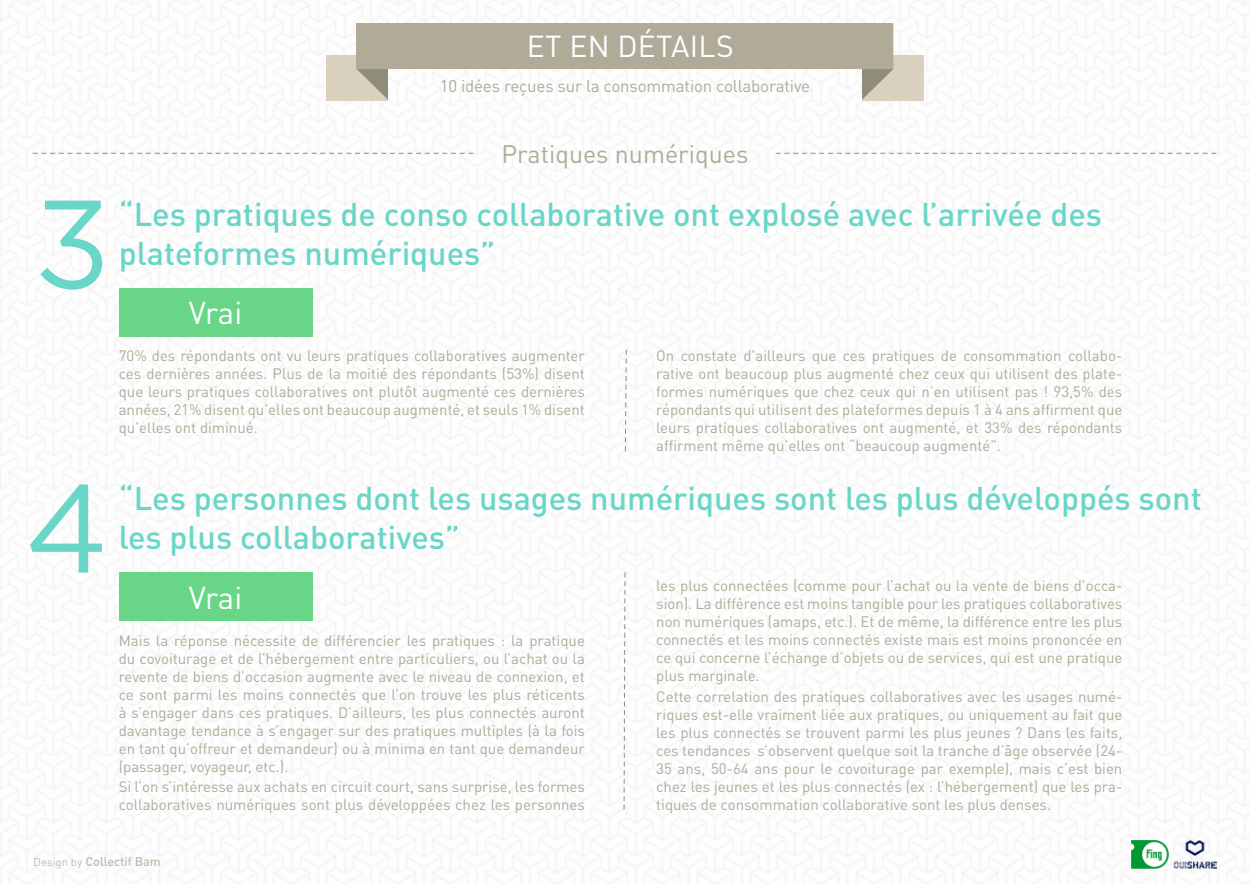
<style>
.page{position:relative;width:1250px;height:884px;background:#fff}
.page>*{position:absolute;margin:0;border:0;box-sizing:border-box;transform-origin:0 0}
.t1{font:125px "Gotham";color:#69d6c7}
.t2{font:500 32.5px/39px "DINOT";color:#69d6c7}
.t3{font:31.25px "DINOT";color:#fff}
.t4{font:30px "DINOT";letter-spacing:.01em;color:#fff}
.t5{font:25px "DINOT";color:#b0ab99}
.t6{font:16.88px "DINOT";letter-spacing:-.01em;color:#b0ab99}
.t7{font:15px/18px "DINOT";color:#b0ab99;text-align:justify}
.t8{font:500 12.5px "DINOT";color:#b0ab99}
.s1{font-weight:400;font-size:11.25px}
</style>
<div class="page">
<img style="left:0;top:0;width:1250px;height:884px">
<div style="left:862px;top:55px;width:61px;height:45px;background:#d9d1bd"></div>
<div style="left:327px;top:55px;width:61px;height:45px;background:#d9d1bd"></div>
<svg style="left:357px;top:23px;width:31px;height:77px"></svg>
<svg style="left:862px;top:23px;width:31px;height:77px"></svg>
<div style="left:357px;top:24px;width:536px;height:45px;background:#b0ab99"></div>
<img style="left:1131px;top:840px;width:38px;height:28px">
<img style="left:1173px;top:840px;width:43px;height:28px">
<div style="left:119px;top:288px;width:193px;height:49px;background:#69d687"></div>
<div style="left:119px;top:572px;width:193px;height:49px;background:#69d687"></div>
<svg style="left:624px;top:349px;width:3px;height:103px"></svg>
<svg style="left:623px;top:571px;width:3px;height:239px"></svg>
<svg style="left:776px;top:153px;width:440px;height:1px"></svg>
<svg style="left:33px;top:153px;width:440px;height:1px"></svg>
<h3 class="t4" style="left:527px;top:25px;width:177px">et e n détails</h3>
<p class="t6" style="left:440px;top:74px;width:372px">10 idées reçues sur la consommation collaborative</p>
<h1 class="t1" style="left:34px;top:164px;width:78px">3</h1>
<h1 class="t1" style="left:25px;top:448px;width:85px">4</h1>
<h3 class="t5" style="left:502px;top:137px;width:248px">Pratiques numériques</h3>
<h2 class="t2" style="left:119px;top:193px;width:985px">“Les pratiques de conso collaborative ont explosé avec l’arrivée des plateformes numériques”</h2>
<h3 class="t3" style="left:189px;top:292px;width:55px">Vrai</h3>
<p class="t7" style="left:119px;top:346px;width:468px">70% des répondants ont vu leurs pratiques collaboratives augmenter ces dernières années. Plus de la moitié des répondants (53%) disent que leurs pratiques collaboratives ont plutôt augmenté ces dernières années, 21% disent qu’elles ont beaucoup augmenté, et seuls 1% disent qu’elles ont diminué.</p>
<p class="t7" style="left:656px;top:346px;width:468px">On constate d’ailleurs que ces pratiques de consommation collabo&shy;rative ont beaucoup plus augmenté chez ceux qui utilisent des plate&shy;formes numériques que chez ceux qui n’en utilisent pas ! 93,5% des répondants qui utilisent des plateformes depuis 1 à 4 ans affirment que leurs pratiques collaboratives ont augmenté, et 33% des répondants affirment même qu’elles ont “beaucoup augmenté”.</p>
<h2 class="t2" style="left:119px;top:478px;width:1085px">“Les personnes dont les usages numériques sont les plus développés sont les plus collaboratives”</h2>
<h3 class="t3" style="left:189px;top:576px;width:55px">Vrai</h3>
<p class="t7" style="left:119px;top:630px;width:468px">Mais la réponse nécessite de différencier les pratiques : la pratique du covoiturage et de l’hébergement entre particuliers, ou l’achat ou la revente de biens d’occasion augmente avec le niveau de connexion, et ce sont parmi les moins connectés que l’on trouve les plus réticents à s’engager dans ces pratiques. D’ailleurs, les plus connectés auront davantage tendance à s’engager sur des pratiques multiples (à la fois en tant qu’offreur et demandeur) ou à minima en tant que demandeur (passager, voyageur, etc.).</p>
<p class="t7" style="left:119px;top:777px;width:468px">Si l’on s’intéresse aux achats en circuit court, sans surprise, les formes collaboratives numériques sont plus développées chez les personnes</p>
<p class="t7" style="left:656px;top:576px;width:468px">les plus connectées (comme pour l’achat ou la vente de biens d’occa&shy;sion). La différence est moins tangible pour les pratiques collaboratives non numériques (amaps, etc.). Et de même, la différence entre les plus connectés et les moins connectés existe mais est moins prononcée en ce qui concerne l’échange d’objets ou de services, qui est une pratique plus marginale.</p>
<p class="t7" style="left:656px;top:686px;width:468px">Cette correlation des pratiques collaboratives avec les usages numé&shy;riques est-elle vraiment liée aux pratiques, ou uniquement au fait que les plus connectés se trouvent parmi les plus jeunes ? Dans les faits, ces tendances s’observent quelque soit la tranche d’âge observée (24- 35 ans, 50-64 ans pour le covoiturage par exemple), mais c’est bien chez les jeunes et les plus connectés (ex : l’hébergement) que les pra&shy;tiques de consommation collaborative sont les plus denses.</p>
<p class="t8" style="left:34px;top:852px;width:129px"><span class="s1">Design by</span> Collectif Bam</p>
</div>
